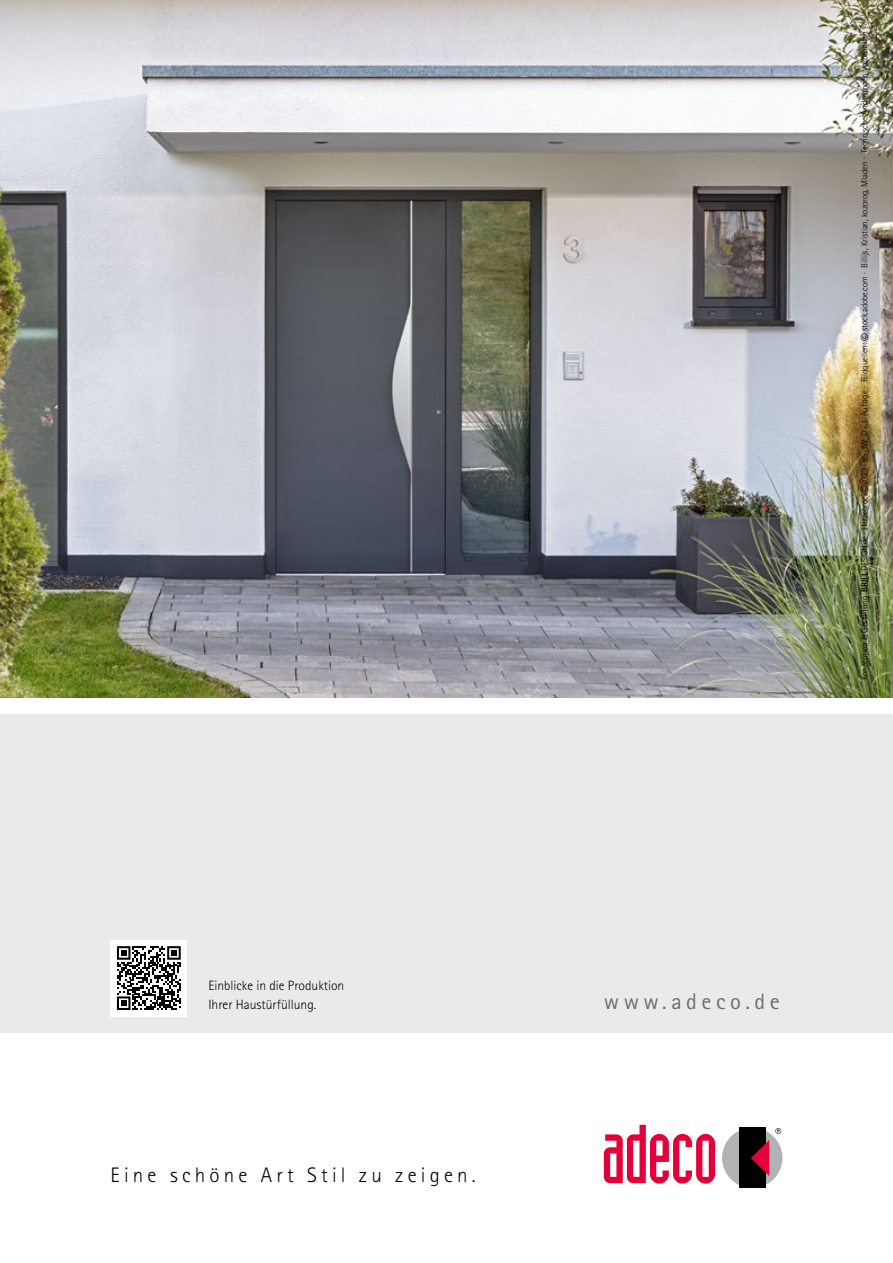
<style>
.page{position:relative;width:893px;height:1263px;background:#fff}
.page>*{position:absolute;margin:0;border:0;box-sizing:border-box;transform-origin:0 0}
.t1{font:22.5px "Rotis Sans Serif Std";letter-spacing:.2em;color:#6f6f6e}
.t2{font:300 21px "Rotis Sans Serif Std";letter-spacing:.2em;color:#000}
.t3{font:300 13.5px/19.5px "Rotis Sans Serif Std";color:#000}
.t4{font:300 9px "Rotis Sans Serif Std";letter-spacing:-.01em;color:#000}
.s1{font-weight:800}
.s2{font-size:15.75px}
</style>
<div class="page">
<img style="left:0;top:0;width:893px;height:697px">
<div style="left:0;top:714px;width:893px;height:319px;background:#e9eae9"></div>
<div style="left:111px;top:940px;width:76px;height:76px;background:#fff"></div>
<svg style="left:117px;top:946px;width:64px;height:64px"></svg>
<div style="left:722px;top:1128px;width:60px;height:60px;background:#b1b2b3;border-radius:50%"></div>
<div style="left:739px;top:1128px;width:27px;height:60px;background:#000"></div>
<svg style="left:751px;top:1140px;width:18px;height:36px"></svg>
<svg style="left:775px;top:1128px;width:6px;height:6px"></svg>
<svg style="left:604px;top:1125px;width:111px;height:59px"></svg>
<h3 class="t3" style="left:208px;top:975px;width:137px">Einblicke in die Produktion<br>Ihrer Haustürfüllung.</h3>
<h2 class="t2" style="left:111px;top:1163px;width:367px">Eine schöne Art Stil zu zeigen.</h2>
<p class="t4" style="left:859px;top:680px;width:652px;rotate:-90deg">Konzeption &amp; Gestaltung: <span class="s1">BRILL</span>DESIGN.de · Herzebrock<span class="s2">©</span>2023 · 8S_IW_D · 1. Auflage · Bildquellen: <span class="s2">©</span> stock.adobe.com · Billijs, Kristian, kozorog, Mladen · Technische Änderungen vorbehalten.</p>
<h1 class="t1" style="left:604px;top:988px;width:178px">www.adeco.de</h1>
</div>
